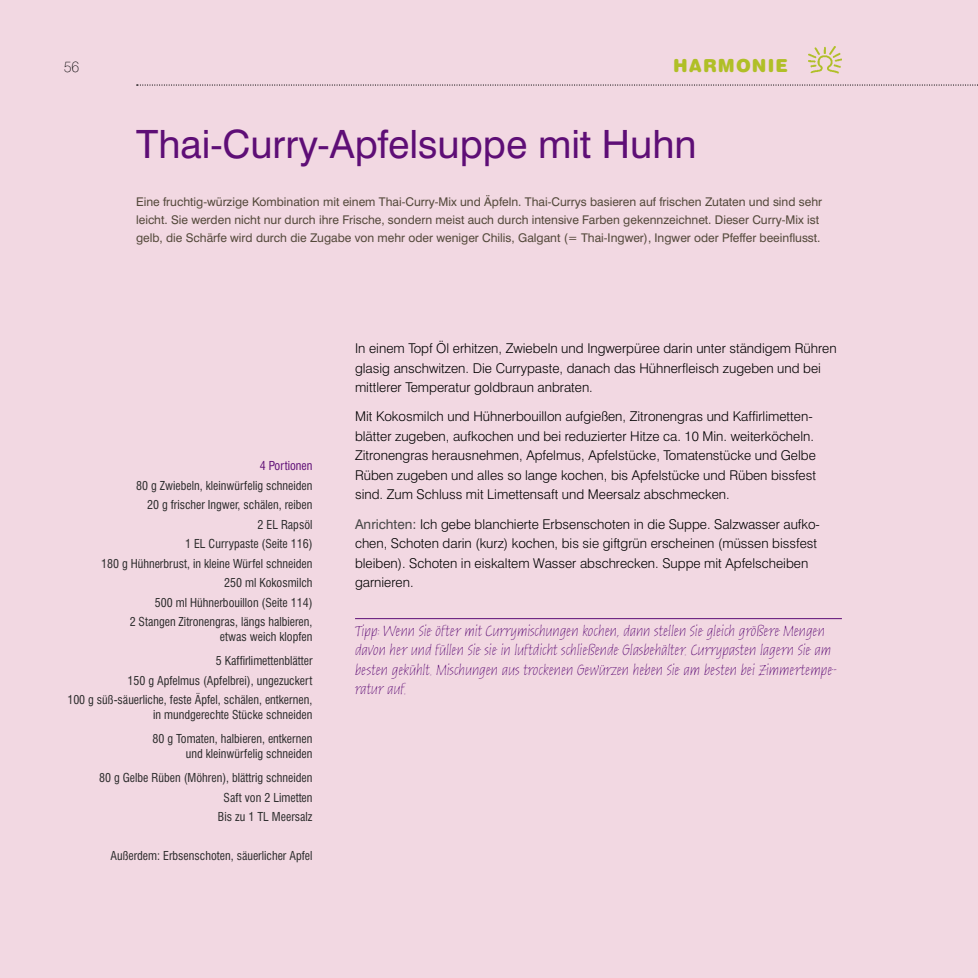
<style>
.page{position:relative;width:978px;height:978px;background:#f2d8e2}
.page>*{position:absolute;margin:0;border:0;box-sizing:border-box;transform-origin:0 0}
.t1{font:39px "Swiss 721 BT";color:#5e0e76}
.t2{font:18px "Swiss 721 BT Black Rounded";letter-spacing:.06em;color:#b0bf27}
.t3{font:100 15px "Swiss 721 BT";color:#000}
.t4{font:300 13.5px/19.5px "Swiss 721 BT";color:#000}
.t5{font:13.5px/19.5px "Russell Oblique Std Informal";letter-spacing:.005em;color:#5e0e76}
.t6{font:condensed 12px/19.5px "Swiss 721 BT";color:#2a2a2a;text-align:right}
.t7{font:12px/18px "Swiss 721 BT";color:#54493b}
.s1{color:#5e0e76}
.s2{font-weight:400;color:#484848}
</style>
<div class="page">
<svg style="left:137px;top:84px;width:841px;height:2px"></svg>
<img style="left:808px;top:46px;width:33px;height:28px">
<hr style="left:355px;top:618px;width:487px;height:1px;background:#5e0e76">
<p class="t3" style="left:64px;top:58px;width:17px">56</p>
<p class="t2" style="left:673px;top:55px;width:117px">HARMONIE</p>
<p class="t1" style="left:136px;top:120px;width:562px">Thai-Curry-Apfelsuppe mit Huhn</p>
<p class="t7" style="left:136px;top:193px;width:688px">Eine fruchtig-würzige Kombination mit einem Thai-Curry-Mix und Äpfeln. Thai-Currys basieren auf frischen Zutaten und sind sehr leicht. Sie werden nicht nur durch ihre Frische, sondern meist auch durch intensive Farben gekennzeichnet. Dieser Curry-Mix ist gelb, die Schärfe wird durch die Zugabe von mehr oder weniger Chilis, Galgant (= Thai-Ingwer), Ingwer oder Pfeffer beeinflusst.</p>
<p class="t6" style="left:101px;top:456px;width:213px"><span class="s1">4 Portionen<br></span>80 g Zwiebeln, kleinwürfelig schneiden<br>20 g frischer Ingwer, schälen, reiben<br>2 EL Rapsöl<br>1 EL Currypaste (Seite 116)<br>180 g Hühnerbrust, in kleine Würfel schneiden<br>250 ml Kokosmilch<br>500 ml Hühnerbouillon (Seite 114)<br>2 Stangen Zitronengras, längs halbieren,</p>
<p class="t6" style="left:216px;top:625px;width:98px;line-height:24px;text-align:center">etwas weich klopfen<br>5 Kaffirlimettenblätter</p>
<p class="t6" style="left:67px;top:670px;width:247px">150 g Apfelmus (Apfelbrei), ungezuckert<br>100 g süß-säuerliche, feste Äpfel, schälen, entkernen,</p>
<p class="t6" style="left:153px;top:703px;width:161px;line-height:24px;text-align:left">in mundgerechte Stücke schneiden<br>80 g Tomaten, halbieren, entkernen</p>
<p class="t6" style="left:99px;top:742px;width:215px;line-height:24px">und kleinwürfelig schneiden<br>80 g Gelbe Rüben (Möhren), blättrig schneiden</p>
<p class="t6" style="left:218px;top:787px;width:96px;text-align:center">Saft von 2 Limetten<br>Bis zu 1 TL Meersalz</p>
<p class="t6" style="left:110px;top:846px;width:204px">Außerdem: Erbsenschoten, säuerlicher Apfel</p>
<p class="t4" style="left:355px;top:338px;width:483px">In einem Topf Öl erhitzen, Zwiebeln und Ingwerpüree darin unter ständigem Rühren glasig anschwitzen. Die Currypaste, danach das Hühnerfleisch zugeben und bei mittlerer Temperatur goldbraun anbraten.</p>
<p class="t4" style="left:355px;top:407px;width:462px">Mit Kokosmilch und Hühnerbouillon aufgießen, Zitronengras und Kaffirlimetten&shy;blätter zugeben, aufkochen und bei reduzierter Hitze ca. 10 Min. weiterköcheln.<br>Zitronengras herausnehmen, Apfelmus, Apfelstücke, Tomatenstücke und Gelbe Rüben zugeben und alles so lange kochen, bis Apfelstücke und Rüben bissfest sind. Zum Schluss mit Limettensaft und Meersalz abschmecken.</p>
<p class="t4" style="left:355px;top:514px;width:466px"><span class="s2">Anrichten:</span> Ich gebe blanchierte Erbsenschoten in die Suppe. Salzwasser aufko&shy;chen, Schoten darin (kurz) kochen, bis sie giftgrün erscheinen (müssen bissfest bleiben). Schoten in eiskaltem Wasser abschrecken. Suppe mit Apfelscheiben garnieren.</p>
<p class="t5" style="left:355px;top:623px;width:484px">Tipp: Wenn Sie öfter mit Currymischungen kochen, dann stellen Sie gleich größere Mengen davon her und füllen Sie sie in luftdicht schließende Glasbehälter. Currypasten lagern Sie am besten gekühlt. Mischungen aus trockenen Gewürzen heben Sie am besten bei Zimmertempe&shy;ratur auf.</p>
</div>
